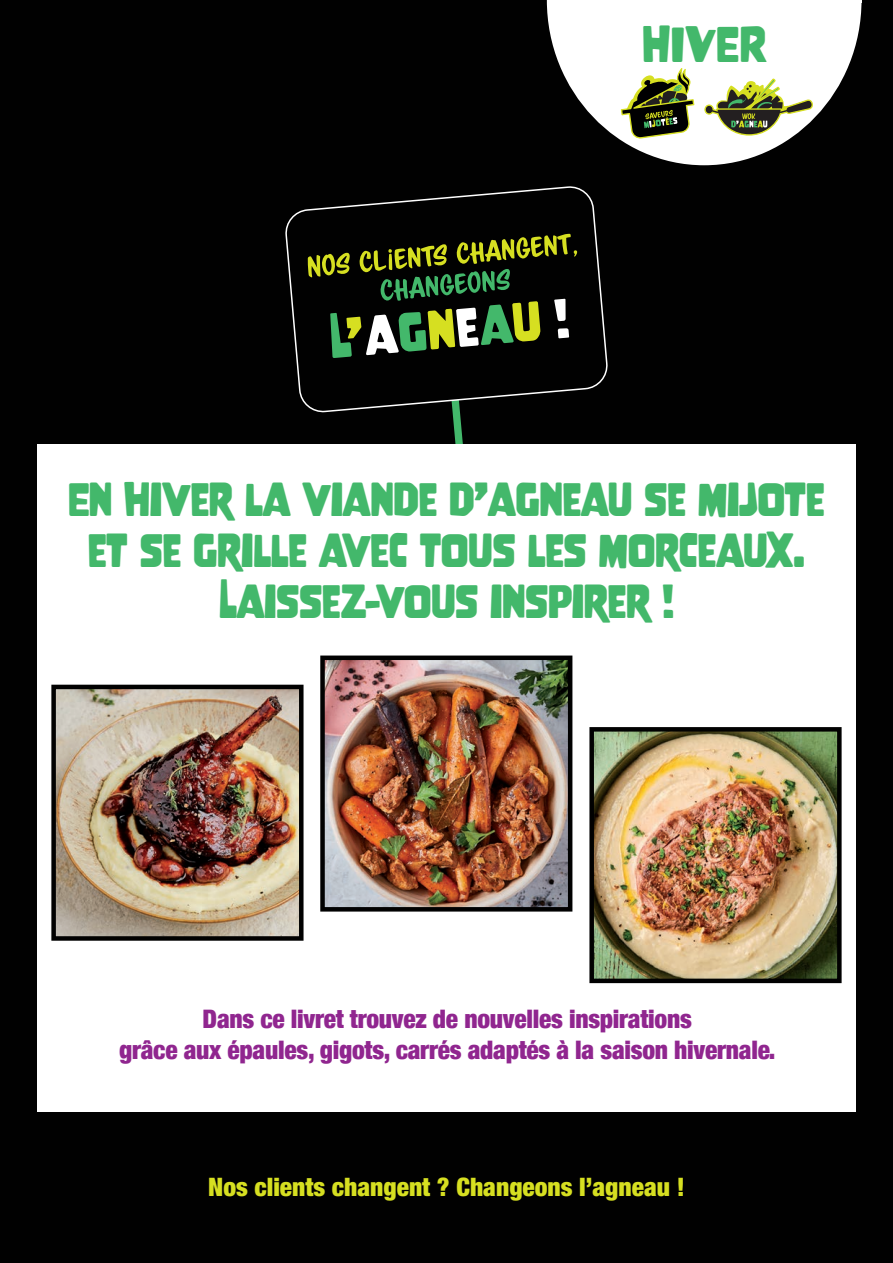
<style>
.page{position:relative;width:893px;height:1263px;background:#010101}
.page>*{position:absolute;margin:0;border:0;box-sizing:border-box;transform-origin:0 0}
.t1{font:45px "Nove";color:#43b86b}
.t2{font:42px/51px "Nove";letter-spacing:-.03em;color:#43b86b;text-align:center}
.t3{font:900 condensed 25.5px/30.6px "Helvetica Neue";letter-spacing:-.01em;color:#90268f;text-align:center}
.t4{font:900 condensed 25.5px "Helvetica Neue";color:#d6df21}
</style>
<div class="page">
<svg style="left:452px;top:414px;width:11px;height:30px"></svg>
<svg style="left:285px;top:186px;width:323px;height:228px"></svg>
<svg style="left:308px;top:234px;width:269px;height:124px"></svg>
<div style="left:37px;top:444px;width:819px;height:668px;background:#fff"></div>
<svg style="left:547px;top:0;width:314px;height:165px;fill:#fff"></svg>
<img style="left:56px;top:690px;width:243px;height:246px">
<div style="left:51px;top:685px;width:253px;height:256px;border:4px solid #010101"></div>
<img style="left:594px;top:732px;width:243px;height:246px">
<div style="left:589px;top:727px;width:253px;height:256px;border:4px solid #010101"></div>
<img style="left:325px;top:660px;width:242px;height:246px">
<div style="left:320px;top:655px;width:252px;height:256px;border:4px solid #010101"></div>
<svg style="left:621px;top:68px;width:73px;height:71px"></svg>
<svg style="left:704px;top:79px;width:109px;height:57px;background:#aeb190"></svg>
<p class="t1" style="left:642px;top:17px;width:126px">HIVER</p>
<p class="t2" style="left:68px;top:475px;width:759px">EN HIVER LA VIANDE D’AGNEAU SE MIJOTE<br>ET SE GRILLE AVEC TOUS LES MORCEAUX.</p>
<p class="t2" style="left:218px;top:577px;width:457px">LAISSEZ-VOUS INSPIRER !</p>
<p class="t3" style="left:119px;top:1002px;width:658px">Dans ce livret trouvez de nouvelles inspirations<br>grâce aux épaules, gigots, carrés adaptés à la saison hivernale.</p>
<p class="t4" style="left:208px;top:1171px;width:478px">Nos clients changent ? Changeons l’agneau !</p>
</div>
